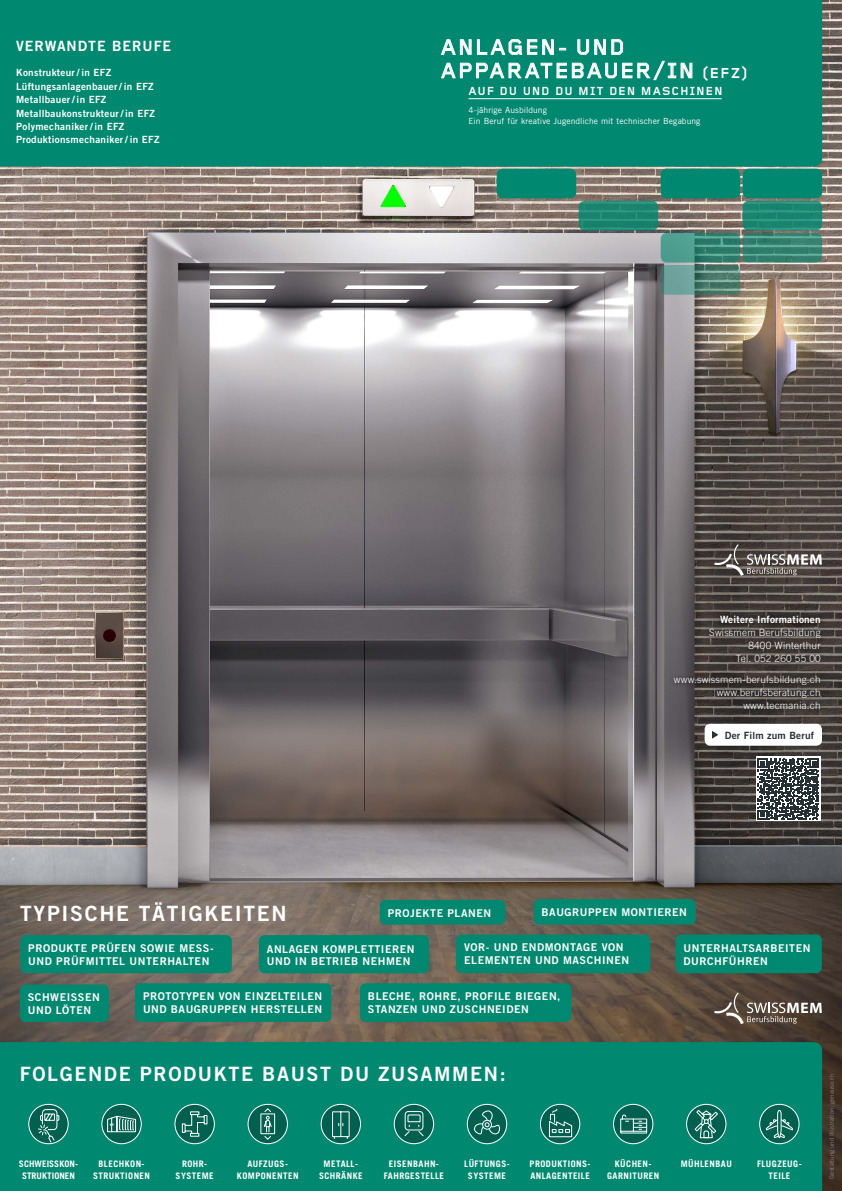
<style>
.page{position:relative;width:842px;height:1191px;background:#fff}
.page>*{position:absolute;margin:0;border:0;box-sizing:border-box;transform-origin:0 0}
.t1{font:500 21.9px/23.4px "Foundry Gridnik";letter-spacing:.07em;color:#fff}
.t2{font:21px "Trade Gothic Bold Two";letter-spacing:.08em;color:#fff}
.t3{font:19.7px "Trade Gothic Bold Two";letter-spacing:.08em;color:#fff}
.t4{font:14.1px "Trade Gothic Bold Two";letter-spacing:.07em;color:#fff}
.t5{font:700 12.1px "Foundry Gridnik";letter-spacing:.075em;color:#fff}
.t6{font:10.7px/12.8px "Trade Gothic Bold Two";letter-spacing:.05em;color:#fff}
.t7{font:300 10px/13px "Trade Gothic";letter-spacing:.02em;color:#fff;text-align:right}
.t8{font:10px "Trade Gothic Bold Two";letter-spacing:.02em;color:#fff}
.t9{font:10px "Trade Gothic Bold Two";letter-spacing:.02em;color:#253034}
.t10{font:9.9px/13.4px "Trade Gothic Bold Two";letter-spacing:.03em;color:#fff}
.t11{font:700 9px/12px "Trade Gothic";letter-spacing:.05em;color:#fff;text-align:center}
.t12{font:700 9px/12px "Trade Gothic";letter-spacing:.005em;color:#fff;text-align:center}
.t13{font:8.4px/11.1px "Trade Gothic";letter-spacing:.01em;color:#fff}
.t14{font:6px "Trade Gothic";letter-spacing:.01em;color:#858b90}
.s1{font-weight:700;font-size:15px}
</style>
<div class="page">
<img style="left:0;top:0;width:842px;height:1104px">
<div style="left:0;top:1042px;width:822px;height:149px;background:#008870"></div>
<svg style="left:29px;top:1104px;width:39px;height:39px"></svg>
<div style="left:28px;top:1104px;width:41px;height:40px;border:1px solid #fff;border-radius:50%"></div>
<svg style="left:37px;top:1108px;width:22px;height:35px"></svg>
<svg style="left:102px;top:1104px;width:39px;height:39px"></svg>
<div style="left:102px;top:1104px;width:40px;height:40px;border:1px solid #fff;border-radius:50%"></div>
<svg style="left:107px;top:1115px;width:29px;height:17px"></svg>
<div style="left:175px;top:1104px;width:39px;height:39px;background:#00604f;border-radius:50%"></div>
<div style="left:175px;top:1104px;width:40px;height:40px;border:1px solid #fff;border-radius:50%"></div>
<svg style="left:182px;top:1111px;width:26px;height:26px"></svg>
<div style="left:248px;top:1104px;width:39px;height:39px;background:#00604f;border-radius:50%"></div>
<div style="left:248px;top:1104px;width:40px;height:40px;border:1px solid #fff;border-radius:50%"></div>
<div style="left:260px;top:1113px;width:15px;height:21px;border:1px solid #fff"></div>
<svg style="left:263px;top:1108px;width:9px;height:32px"></svg>
<div style="left:321px;top:1104px;width:39px;height:39px;background:#00604f;border-radius:50%"></div>
<div style="left:321px;top:1104px;width:40px;height:40px;border:1px solid #fff;border-radius:50%"></div>
<svg style="left:332px;top:1111px;width:18px;height:28px"></svg>
<div style="left:394px;top:1104px;width:40px;height:39px;background:#00604f;border-radius:50%"></div>
<div style="left:394px;top:1104px;width:40px;height:40px;border:1px solid #fff;border-radius:50%"></div>
<svg style="left:404px;top:1111px;width:20px;height:25px"></svg>
<svg style="left:467px;top:1104px;width:40px;height:39px"></svg>
<div style="left:467px;top:1104px;width:40px;height:40px;border:1px solid #fff;border-radius:50%"></div>
<svg style="left:474px;top:1109px;width:27px;height:27px"></svg>
<svg style="left:540px;top:1104px;width:40px;height:39px"></svg>
<div style="left:540px;top:1104px;width:40px;height:40px;border:1px solid #fff;border-radius:50%"></div>
<svg style="left:548px;top:1108px;width:24px;height:29px"></svg>
<svg style="left:613px;top:1104px;width:40px;height:39px"></svg>
<div style="left:613px;top:1104px;width:40px;height:40px;border:1px solid #fff;border-radius:50%"></div>
<svg style="left:620px;top:1114px;width:27px;height:19px"></svg>
<svg style="left:760px;top:1104px;width:39px;height:39px"></svg>
<div style="left:759px;top:1104px;width:40px;height:40px;border:1px solid #fff;border-radius:50%"></div>
<svg style="left:766px;top:1109px;width:27px;height:31px"></svg>
<svg style="left:687px;top:1104px;width:39px;height:39px"></svg>
<div style="left:686px;top:1104px;width:40px;height:40px;border:1px solid #fff;border-radius:50%"></div>
<svg style="left:694px;top:1109px;width:24px;height:29px"></svg>
<div style="left:0;top:0;width:822px;height:166px;background:#008870"></div>
<svg style="left:661px;top:233px;width:79px;height:29px;background:#418f80"></svg>
<svg style="left:743px;top:233px;width:79px;height:29px;background:#3d8876"></svg>
<svg style="left:661px;top:265px;width:79px;height:30px;background:#5c8c81"></svg>
<svg style="left:579px;top:201px;width:79px;height:29px;background:#1e8873"></svg>
<div style="left:661px;top:169px;width:79px;height:29px;background:#008870;border-radius:6px"></div>
<div style="left:743px;top:169px;width:79px;height:29px;background:#008870;border-radius:6px"></div>
<div style="left:497px;top:169px;width:79px;height:29px;background:#008870;border-radius:6px"></div>
<svg style="left:743px;top:201px;width:79px;height:29px;background:#208974"></svg>
<div style="left:20px;top:935px;width:212px;height:38px;background:#008870;border-radius:6px"></div>
<div style="left:675px;top:934px;width:147px;height:39px;background:#008870;border-radius:6px"></div>
<div style="left:456px;top:934px;width:194px;height:39px;background:#008870;border-radius:6px"></div>
<div style="left:259px;top:935px;width:170px;height:38px;background:#008870;border-radius:6px"></div>
<div style="left:360px;top:983px;width:211px;height:39px;background:#008870;border-radius:6px"></div>
<div style="left:135px;top:983px;width:196px;height:39px;background:#008870;border-radius:6px"></div>
<div style="left:20px;top:984px;width:89px;height:38px;background:#008870;border-radius:6px"></div>
<div style="left:534px;top:899px;width:162px;height:25px;background:#008870;border-radius:6px"></div>
<div style="left:380px;top:900px;width:125px;height:24px;background:#008870;border-radius:6px"></div>
<div style="left:669px;top:611px;width:157px;height:103px;background:#000;opacity:.8"></div>
<div style="left:705px;top:724px;width:117px;height:21px;background:#fff;border-radius:6px"></div>
<svg style="left:712px;top:731px;width:6px;height:7px"></svg>
<svg style="left:714px;top:544px;width:108px;height:32px;background:#6d6663"></svg>
<svg style="left:714px;top:992px;width:108px;height:32px;background:#6c5f54"></svg>
<hr style="left:468px;top:98px;width:254px;height:1px;background:#fff">
<svg style="left:441px;top:39px;width:30px;height:16px"></svg>
<svg style="left:477px;top:39px;width:89px;height:16px"></svg>
<svg style="left:577px;top:39px;width:46px;height:16px"></svg>
<svg style="left:441px;top:61px;width:251px;height:19px;background:#3ea492"></svg>
<svg style="left:756px;top:756px;width:65px;height:65px"></svg>
<svg style="left:758px;top:758px;width:61px;height:61px"></svg>
<h3 class="t4" style="left:16px;top:37px;width:157px">VERWANDTE BERUFE</h3>
<p class="t10" style="left:16px;top:66px;width:145px">Konstrukteur / in EFZ<br>Lüftungsanlagenbauer / in EFZ<br>Metallbauer / in EFZ<br>Metallbaukonstrukteur / in EFZ<br>Polymechaniker / in EFZ<br>Produktionsmechaniker / in EFZ</p>
<h1 class="t1" style="left:441px;top:37px;width:308px">ANLAGEN- UND<br>APPARATEBAUER/IN <span class="s1">(EFZ)</span></h1>
<p class="t5" style="left:468px;top:85px;width:256px">AUF DU UND DU MIT DEN MASCHINEN</p>
<p class="t13" style="left:468px;top:104px;width:234px">4-jährige Ausbildung<br>Ein Beruf für kreative Jugendliche mit technischer Begabung</p>
<p class="t8" style="left:720px;top:613px;width:102px">Weitere Informationen</p>
<p class="t7" style="left:709px;top:626px;width:113px">Swissmem Berufsbildung<br>8400 Winterthur<br>Tel. 052 260 55 00</p>
<p class="t7" style="left:674px;top:673px;width:148px">www.swissmem-berufsbildung.ch www.berufsberatung.ch www.tecmania.ch</p>
<p class="t9" style="left:725px;top:729px;width:91px">Der Film zum Beruf</p>
<h2 class="t2" style="left:20px;top:900px;width:268px">TYPISCHE TÄTIGKEITEN</h2>
<p class="t6" style="left:388px;top:906px;width:105px">PROJEKTE PLANEN</p>
<p class="t6" style="left:542px;top:905px;width:147px">BAUGRUPPEN MONTIEREN</p>
<p class="t6" style="left:28px;top:941px;width:187px">PRODUKTE PRÜFEN SOWIE MESS-<br>UND PRÜFMITTEL UNTERHALTEN</p>
<p class="t6" style="left:683px;top:941px;width:128px">UNTERHALTSARBEITEN<br>DURCHFÜHREN</p>
<p class="t6" style="left:464px;top:940px;width:167px">VOR- UND ENDMONTAGE VON<br>ELEMENTEN UND MASCHINEN</p>
<p class="t6" style="left:267px;top:942px;width:149px">ANLAGEN KOMPLETTIEREN<br>UND IN BETRIEB NEHMEN</p>
<p class="t6" style="left:368px;top:989px;width:194px">BLECHE, ROHRE, PROFILE BIEGEN,<br>STANZEN UND ZUSCHNEIDEN</p>
<p class="t6" style="left:143px;top:989px;width:181px">PROTOTYPEN VON EINZELTEILEN<br>UND BAUGRUPPEN HERSTELLEN</p>
<p class="t6" style="left:28px;top:990px;width:73px">SCHWEISSEN<br>UND LÖTEN</p>
<h3 class="t3" style="left:20px;top:1061px;width:487px">FOLGENDE PRODUKTE BAUST DU ZUSAMMEN:</h3>
<p class="t12" style="left:19px;top:1157px;width:61px">SCHWEISSKON-<br>STRUKTIONEN</p>
<p class="t11" style="left:93px;top:1157px;width:59px">BLECHKON-<br>STRUKTIONEN</p>
<p class="t11" style="left:176px;top:1157px;width:40px">ROHR--<br>SYSTEME</p>
<p class="t11" style="left:237px;top:1157px;width:63px">AUFZUGS-<br>KOMPONENTEN</p>
<p class="t11" style="left:319px;top:1157px;width:45px">METALL-<br>SCHRÄNKE</p>
<p class="t11" style="left:384px;top:1157px;width:62px">EISENBAHN-<br>FAHRGESTELLE</p>
<p class="t11" style="left:464px;top:1157px;width:47px">LÜFTUNGS-<br>SYSTEME</p>
<p class="t11" style="left:530px;top:1157px;width:62px;text-align:left">PRODUKTIONS-<br>ANLAGENTEILE</p>
<p class="t11" style="left:607px;top:1157px;width:54px">KÜCHEN-<br>GARNITUREN</p>
<p class="t11" style="left:757px;top:1157px;width:45px">FLUGZEUG-<br>TEILE</p>
<p class="t11" style="left:681px;top:1157px;width:53px">MÜHLENBAU</p>
<p class="t14" style="left:828px;top:1178px;width:106px;rotate:-90deg">Gestaltung und Illustration: genauso.ch</p>
</div>
